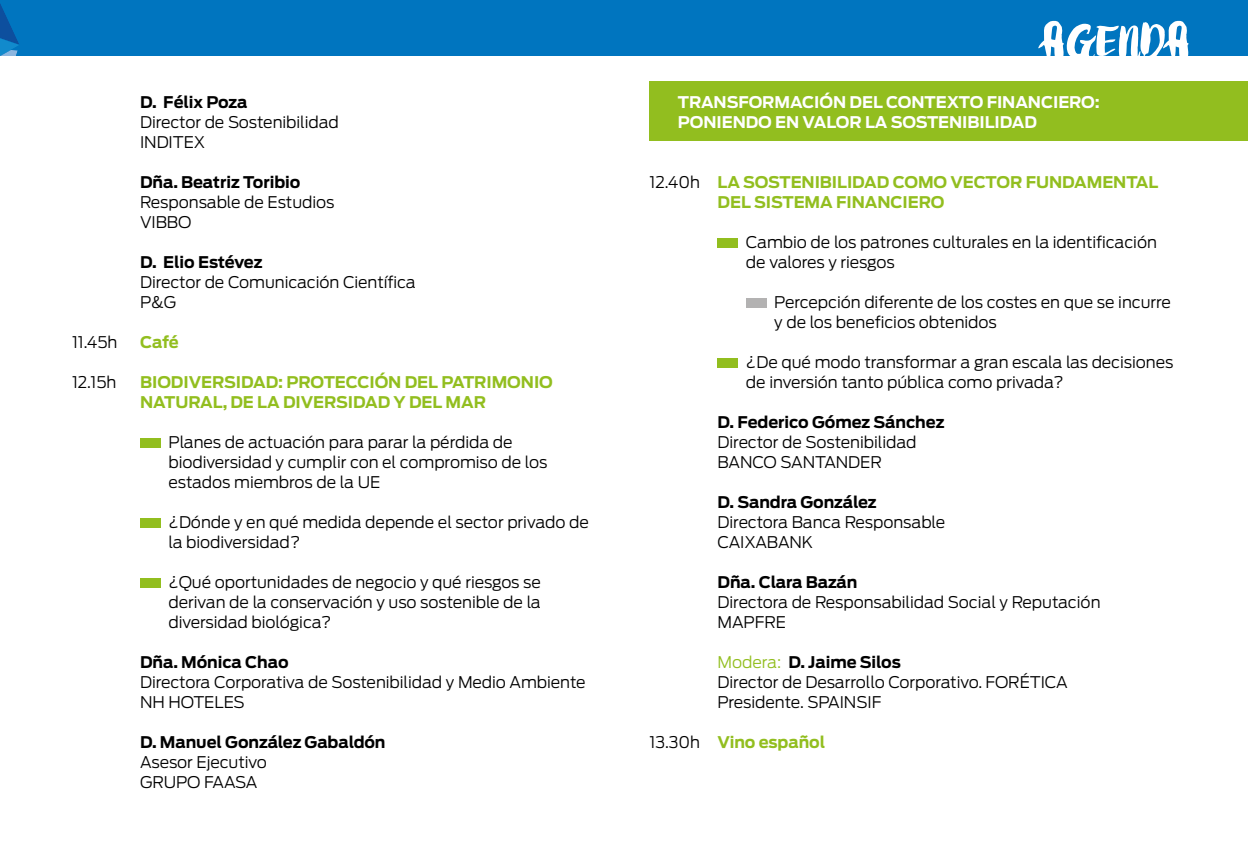
<style>
.page{position:relative;width:1248px;height:851px;background:#fff}
.page>*{position:absolute;margin:0;border:0;box-sizing:border-box;transform-origin:0 0}
.t1{font:84.8px "Love Moment";color:#fff}
.t2{font:300 16px/20px "Antenna";letter-spacing:-.005em;color:#000}
.t3{font:700 16px/20px "Antenna";letter-spacing:-.005em;color:#92be1f}
.t4{font:700 16px "Antenna";letter-spacing:-.005em;color:#000}
.t5{font:700 16px/20px "Antenna";letter-spacing:-.005em;color:#fff}
.s1{font-weight:300;color:#000}
.s2{color:#92be1f}
.s3{font-weight:700}
</style>
<div class="page">
<div style="left:17px;top:0;width:1230px;height:55px;background:#0075bf"></div>
<div style="left:649px;top:81px;width:598px;height:59px;background:#92be1f"></div>
<svg style="left:0;top:0;width:19px;height:55px"></svg>
<div style="left:140px;top:438px;width:20px;height:10px;background:#92be1f"></div>
<div style="left:140px;top:518px;width:20px;height:10px;background:#92be1f"></div>
<div style="left:140px;top:578px;width:20px;height:10px;background:#92be1f"></div>
<div style="left:717px;top:238px;width:20px;height:10px;background:#92be1f"></div>
<div style="left:746px;top:298px;width:20px;height:10px;background:#b3b2b2"></div>
<div style="left:717px;top:358px;width:20px;height:10px;background:#92be1f"></div>
<p class="t4" style="left:140px;top:92px;width:109px">D. Félix Poza</p>
<p class="t2" style="left:140px;top:112px;width:200px">Director de Sostenibilidad<br>INDITEX</p>
<p class="t4" style="left:140px;top:172px;width:162px">Dña. Beatriz Toribio</p>
<p class="t2" style="left:140px;top:192px;width:196px">Responsable de Estudios<br>VIBBO</p>
<p class="t4" style="left:140px;top:252px;width:124px">D. Elio Estévez</p>
<p class="t2" style="left:140px;top:272px;width:277px">Director de Comunicación Científica<br>P&amp;G</p>
<p class="t2" style="left:72px;top:332px;width:47px">11.45h</p>
<p class="t3" style="left:140px;top:332px;width:40px">Café</p>
<p class="t2" style="left:72px;top:372px;width:46px">12.15h</p>
<p class="t3" style="left:140px;top:372px;width:414px">BIODIVERSIDAD: PROTECCIÓN DEL PATRIMONIO<br>NATURAL, DE LA DIVERSIDAD Y DEL MAR</p>
<p class="t2" style="left:168px;top:432px;width:380px">Planes de actuación para parar la pérdida de biodiversidad y cumplir con el compromiso de los estados miembros de la UE</p>
<p class="t2" style="left:168px;top:512px;width:422px">¿Dónde y en qué medida depende el sector privado de la biodiversidad?</p>
<p class="t2" style="left:168px;top:572px;width:374px;text-align:justify">¿Qué oportunidades de negocio y qué riesgos se derivan de la conservación y uso sostenible de la diversidad biológica?</p>
<p class="t4" style="left:140px;top:652px;width:150px">Dña. Mónica Chao</p>
<p class="t2" style="left:140px;top:672px;width:447px">Directora Corporativa de Sostenibilidad y Medio Ambiente<br>NH HOTELES</p>
<p class="t4" style="left:140px;top:732px;width:247px">D. Manuel González Gabaldón</p>
<p class="t2" style="left:140px;top:752px;width:128px">Asesor Ejecutivo<br>GRUPO FAASA</p>
<h1 class="t1" style="left:1040px;top:-4px;width:153px">AGENDA</h1>
<p class="t5" style="left:677px;top:92px;width:423px">TRANSFORMACIÓN DEL CONTEXTO FINANCIERO:<br>PONIENDO EN VALOR LA SOSTENIBILIDAD</p>
<p class="t3" style="left:717px;top:172px;width:442px;text-indent:-68px"><span class="s1">12.40h</span> LA SOSTENIBILIDAD COMO VECTOR FUNDAMENTAL<br>DEL SISTEMA FINANCIERO</p>
<p class="t2" style="left:746px;top:232px;width:412px">Cambio de los patrones culturales en la identificación de valores y riesgos</p>
<p class="t2" style="left:774px;top:292px;width:398px">Percepción diferente de los costes en que se incurre y de los beneficios obtenidos</p>
<p class="t2" style="left:746px;top:352px;width:429px">¿De qué modo transformar a gran escala las decisiones de inversión tanto pública como privada?</p>
<p class="t4" style="left:717px;top:412px;width:228px">D. Federico Gómez Sánchez</p>
<p class="t2" style="left:717px;top:432px;width:200px">Director de Sostenibilidad<br>BANCO SANTANDER</p>
<p class="t4" style="left:717px;top:492px;width:160px">D. Sandra González</p>
<p class="t2" style="left:717px;top:512px;width:229px">Directora Banca Responsable<br>CAIXABANK</p>
<p class="t4" style="left:717px;top:572px;width:141px">Dña. Clara Bazán</p>
<p class="t2" style="left:717px;top:592px;width:384px">Directora de Responsabilidad Social y Reputación<br>MAPFRE</p>
<p class="t2" style="left:717px;top:652px;width:351px"><span class="s2">Modera:</span> <span class="s3">D. Jaime Silos<br></span>Director de Desarrollo Corporativo. FORÉTICA<br>Presidente. SPAINSIF</p>
<p class="t3" style="left:649px;top:732px;width:177px"><span class="s1">13.30h</span> Vino español</p>
</div>
